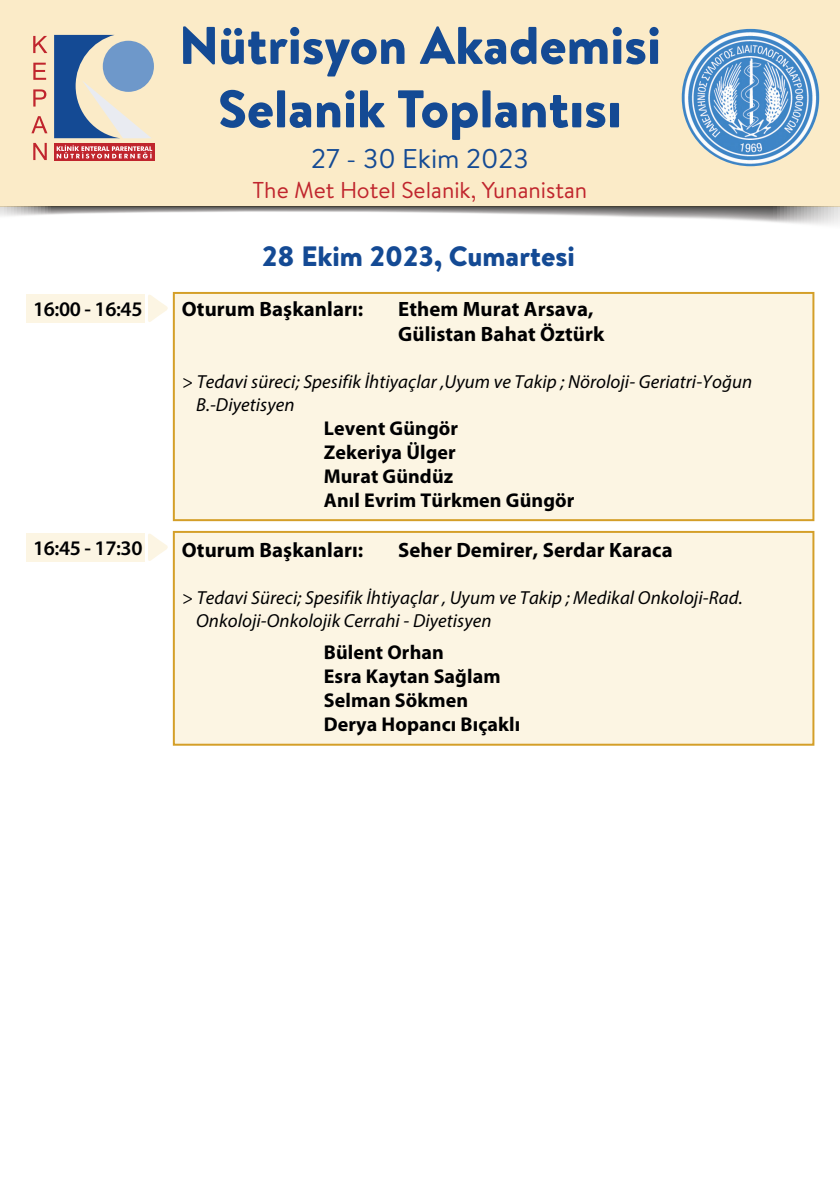
<style>
.page{position:relative;width:840px;height:1191px;background:#fff}
.page>*{position:absolute;margin:0;border:0;box-sizing:border-box;transform-origin:0 0}
.t1{font:900 52.8px/63.4px "Brandon Text";color:#144a94;text-align:center}
.t2{font:900 28px "Brandon Text";color:#144a94}
.t3{font:27px "Brandon Text";color:#144a94}
.t4{font:23px "Brandon Text";color:#c0252d}
.t5{font:700 20.8px/25px "Myriad Pro";letter-spacing:.005em;color:#000001}
.t6{font:600 20.8px "Myriad Pro";letter-spacing:-.02em;color:#000001}
.t7{font:700 20px/24px "Myriad Pro";letter-spacing:.005em;color:#000001}
.t8{font:italic 18.8px/22.6px "Myriad Pro";letter-spacing:.005em;color:#000001}
</style>
<div class="page">
<div style="left:27px;top:533px;width:118px;height:28px;background:#fcf5e3"></div>
<svg style="left:148px;top:534px;width:20px;height:27px"></svg>
<div style="left:174px;top:533px;width:639px;height:211px;background:#fcf5e3"></div>
<div style="left:173px;top:531px;width:641px;height:214px;border:2px solid #d49f28"></div>
<div style="left:27px;top:294px;width:118px;height:28px;background:#fcf5e3"></div>
<svg style="left:148px;top:295px;width:20px;height:27px"></svg>
<div style="left:174px;top:294px;width:639px;height:226px;background:#fcf5e3"></div>
<div style="left:173px;top:292px;width:641px;height:229px;border:2px solid #d49f28"></div>
<div style="left:0;top:0;width:839px;height:207px;background:#fbebc8"></div>
<svg style="left:31px;top:36px;width:16px;height:124px"></svg>
<svg style="left:54px;top:143px;width:101px;height:17px"></svg>
<svg style="left:57px;top:145px;width:95px;height:13px"></svg>
<svg style="left:54px;top:35px;width:98px;height:103px"></svg>
<img style="left:681px;top:29px;width:137px;height:137px;border-radius:69px">
<svg style="left:0;top:207px;width:839px;height:18px"></svg>
<h1 class="t1" style="left:179px;top:13px;width:483px">Nütrisyon Akademisi<br>Selanik Toplantısı</h1>
<h3 class="t3" style="left:311px;top:140px;width:219px">27 - 30 Ekim 2023</h3>
<p class="t4" style="left:252px;top:174px;width:336px">The Met Hotel Selanik, Yunanistan</p>
<h2 class="t2" style="left:262px;top:236px;width:314px">28 Ekim 2023, Cumartesi</h2>
<p class="t6" style="left:33px;top:296px;width:111px">16:00 - 16:45</p>
<p class="t5" style="left:182px;top:295px;width:183px">Oturum Başkanları:</p>
<p class="t5" style="left:398px;top:295px;width:207px">Ethem Murat Arsava,<br>Gülistan Bahat Öztürk</p>
<p class="t8" style="left:196px;top:370px;width:557px;text-indent:-14px">&gt; Tedavi süreci; Spesifik İhtiyaçlar ,Uyum ve Takip ; Nöroloji- Geriatri-Yoğun<br>B.-Diyetisyen</p>
<p class="t7" style="left:323px;top:415px;width:252px">Levent Güngör<br>Zekeriya Ülger<br>Murat Gündüz<br>Anıl Evrim Türkmen Güngör</p>
<p class="t6" style="left:33px;top:535px;width:111px">16:45 - 17:30</p>
<p class="t5" style="left:182px;top:536px;width:183px">Oturum Başkanları:</p>
<p class="t5" style="left:398px;top:536px;width:276px">Seher Demirer, Serdar Karaca</p>
<p class="t8" style="left:196px;top:586px;width:547px;text-indent:-14px">&gt; Tedavi Süreci; Spesifik İhtiyaçlar , Uyum ve Takip ; Medikal Onkoloji-Rad.<br>Onkoloji-Onkolojik Cerrahi - Diyetisyen</p>
<p class="t7" style="left:323px;top:639px;width:198px">Bülent Orhan<br>Esra Kaytan Sağlam<br>Selman Sökmen<br>Derya Hopancı Bıçaklı</p>
</div>
